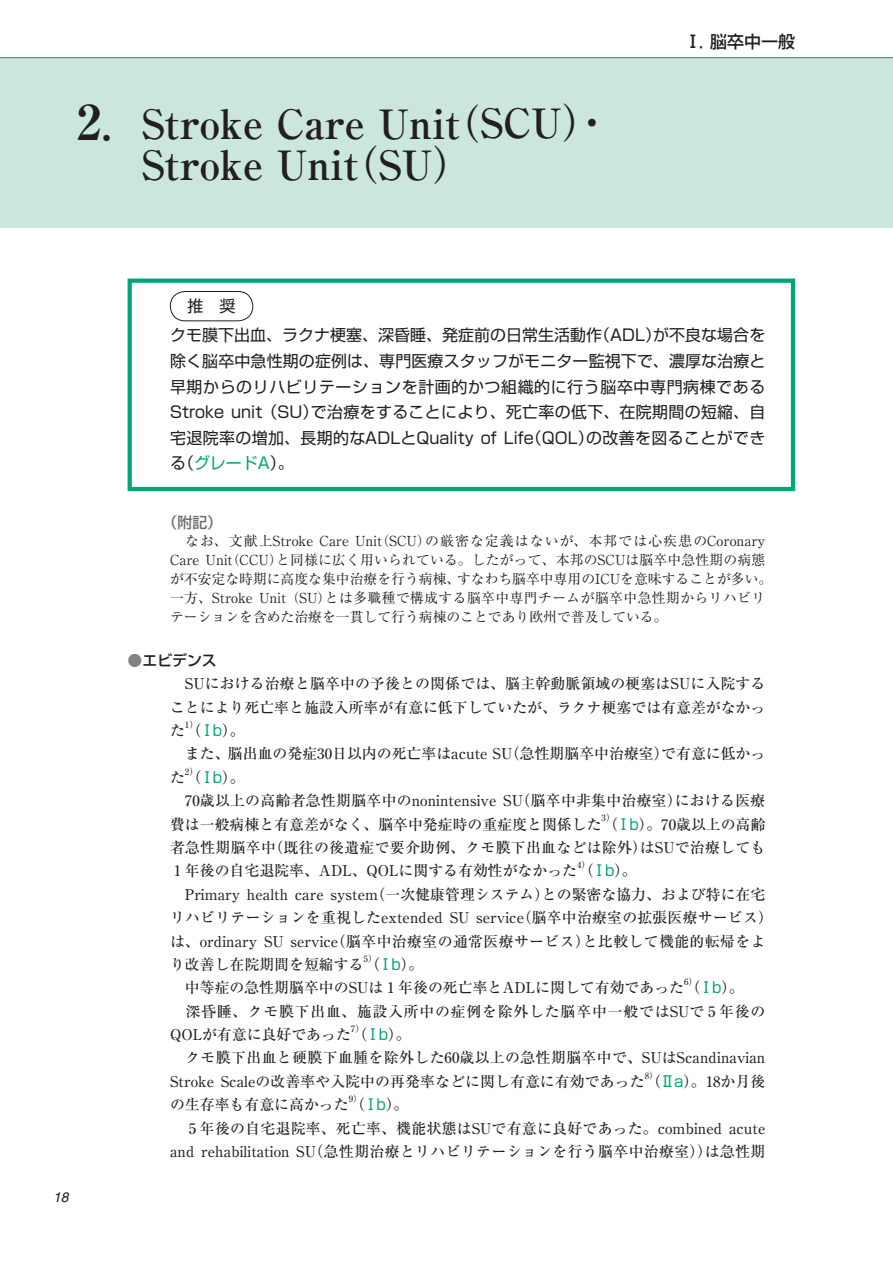
<style>
.page{position:relative;width:893px;height:1263px;background:#fff}
.page>*{position:absolute;margin:0;border:0;box-sizing:border-box;transform-origin:0 0}
.t1{font:700 49.95px "Ryumin";color:#231f20}
.t2{font:700 40.35px "Ryumin";color:#231f20}
.t3{font:500 16.95px "Shin Go";color:#231f20}
.推奨{font:15.9px/25.5px "Shin Go";color:#231f20;text-align:justify}
.エビデンス{font:500 14.85px/23.4px "Ryumin";color:#231f20}
.エビデンス-2{font:500 14.85px/23.4px "Ryumin";letter-spacing:.02em;color:#231f20}
.エビデンス-3{font:500 14.85px/23.4px "Ryumin";letter-spacing:.055em;color:#231f20}
.t4{font:500 14.85px "Shin Go";color:#231f20}
.エビデンス-4{font:500 14.85px "Shin Go";color:#6c6d70}
.エビデンス-5{font:13.8px/19.2px "Ryumin";color:#231f20}
.t5{font:italic 13.8px "Helvetica";color:#231f20}
.エビデンス-6{font:500 9px "Ryumin";color:#231f20}
.s1{color:#00a679}
.s2{color:#808285}
.s3{font-family:"Shin Go";font-weight:400;color:#00a679}
</style>
<div class="page">
<div style="left:0;top:57px;width:893px;height:170px;background:#cbe7dd"></div>
<div style="left:128px;top:279px;width:667px;height:212px;border:4px solid #00a679"></div>
<svg style="left:170px;top:291px;width:83px;height:30px"></svg>
<hr style="left:0;top:57px;width:893px;height:1px;background:#00a679">
<p class="t2" style="left:101px;top:99px;width:513px">．Stroke Care Unit（SCU）・</p>
<p class="t2" style="left:141px;top:140px;width:333px">Stroke Unit（SU）</p>
<p class="t1" style="left:77px;top:91px;width:26px">2</p>
<p class="t3" style="left:685px;top:30px;width:112px">Ⅰ．脳卒中一般</p>
<p class="t5" style="left:53px;top:1189px;width:17px">18</p>
<p class="推奨" style="left:188px;top:292px;width:49px">推　奨</p>
<p class="推奨" style="left:170px;top:322px;width:597px">クモ膜下出血、ラクナ梗塞、深昏睡、発症前の日常生活動作（ADL）が不良な場合を除く脳卒中急性期の症例は、専門医療スタッフがモニター監視下で、濃厚な治療と早期からのリハビリテーションを計画的かつ組織的に行う脳卒中専門病棟であるStroke unit （SU）で治療をすることにより、死亡率の低下、在院期間の短縮、自宅退院率の増加、長期的なADLとQuality of Life（QOL）の改善を図ることができる（<span class="s1">グレードA</span>）。</p>
<p class="エビデンス-4" style="left:163px;top:512px;width:61px">（附記）</p>
<p class="エビデンス-5" style="left:170px;top:531px;width:604px">　なお、文献上Stroke Care Unit（SCU）の厳密な定義はないが、本邦では心疾患のCoronary Care Unit（CCU）と同様に広く用いられている。したがって、本邦のSCUは脳卒中急性期の病態が不安定な時期に高度な集中治療を行う病棟、すなわち脳卒中専用のICUを意味することが多い。一方、Stroke Unit （SU）とは多職種で構成する脳卒中専門チームが脳卒中急性期からリハビリテーションを含めた治療を一貫して行う病棟のことであり欧州で普及している。</p>
<p class="t4" style="left:128px;top:650px;width:91px"><span class="s2">●</span>エビデンス</p>
<p class="エビデンス" style="left:170px;top:672px;width:597px;text-align:justify">　SUにおける治療と脳卒中の予後との関係では、脳主幹動脈領域の梗塞はSUに入院することにより死亡率と施設入所率が有意に低下していたが、ラクナ梗塞では有意差がなかった（<span class="s3">Ⅰb</span>）。</p>
<p class="エビデンス-6" style="left:185px;top:719px;width:15px">1）</p>
<p class="エビデンス" style="left:170px;top:742px;width:597px">　また、脳出血の発症30日以内の死亡率はacute SU（急性期脳卒中治療室）で有意に低かった（<span class="s3">Ⅰb</span>）。</p>
<p class="エビデンス-6" style="left:185px;top:766px;width:15px">2）</p>
<p class="エビデンス" style="left:170px;top:789px;width:597px">　70歳以上の高齢者急性期脳卒中のnonintensive SU（脳卒中非集中治療室）における医療費は一般病棟と有意差がなく、脳卒中発症時の重症度と関係した（<span class="s3">Ⅰb</span>）。70歳以上の高齢</p>
<p class="エビデンス-6" style="left:602px;top:812px;width:15px">3）</p>
<p class="エビデンス-2" style="left:170px;top:835px;width:597px">者急性期脳卒中（既往の後遺症で要介助例、クモ膜下出血などは除外）はSUで治療しても<br>1 年後の自宅退院率、ADL、QOLに関する有効性がなかった（<span class="s3">Ⅰb</span>）。</p>
<p class="エビデンス-6" style="left:577px;top:859px;width:15px">4）</p>
<p class="エビデンス" style="left:170px;top:882px;width:604px">　Primary health care system（一次健康管理システム）との緊密な協力、および特に在宅リハビリテーションを重視したextended SU service（脳卒中治療室の拡張医療サービス）は、ordinary SU service（脳卒中治療室の通常医療サービス）と比較して機能的転帰をより改善し在院期間を短縮する（<span class="s3">Ⅰb</span>）。</p>
<p class="エビデンス-6" style="left:364px;top:953px;width:15px">5）</p>
<p class="エビデンス" style="left:170px;top:976px;width:575px">　中等症の急性期脳卒中のSUは 1 年後の死亡率とADLに関して有効であった（<span class="s3">Ⅰb</span>）。</p>
<p class="エビデンス-6" style="left:684px;top:976px;width:15px">6）</p>
<p class="エビデンス-3" style="left:170px;top:999px;width:597px">　深昏睡、クモ膜下出血、施設入所中の症例を除外した脳卒中一般ではSUで 5 年後の<br>QOLが有意に良好であった（<span class="s3">Ⅰb</span>）。</p>
<p class="エビデンス-6" style="left:351px;top:1023px;width:15px">7）</p>
<p class="エビデンス" style="left:170px;top:1046px;width:597px">　クモ膜下出血と硬膜下血腫を除外した60歳以上の急性期脳卒中で、SUはScandinavian<br>Stroke Scaleの改善率や入院中の再発率などに関し有意に有効であった（<span class="s3">Ⅱa</span>）。18か月後</p>
<p class="エビデンス-6" style="left:645px;top:1070px;width:15px">8）</p>
<p class="エビデンス-6" style="left:349px;top:1093px;width:15px">9）</p>
<p class="エビデンス-2" style="left:170px;top:1116px;width:597px">　 5 年後の自宅退院率、死亡率、機能状態はSUで有意に良好であった。combined acute and rehabilitation SU（急性期治療とリハビリテーションを行う脳卒中治療室））は急性期</p>
<p class="エビデンス" style="left:170px;top:1093px;width:240px">の生存率も有意に高かった（<span class="s3">Ⅰb</span>）。</p>
</div>
